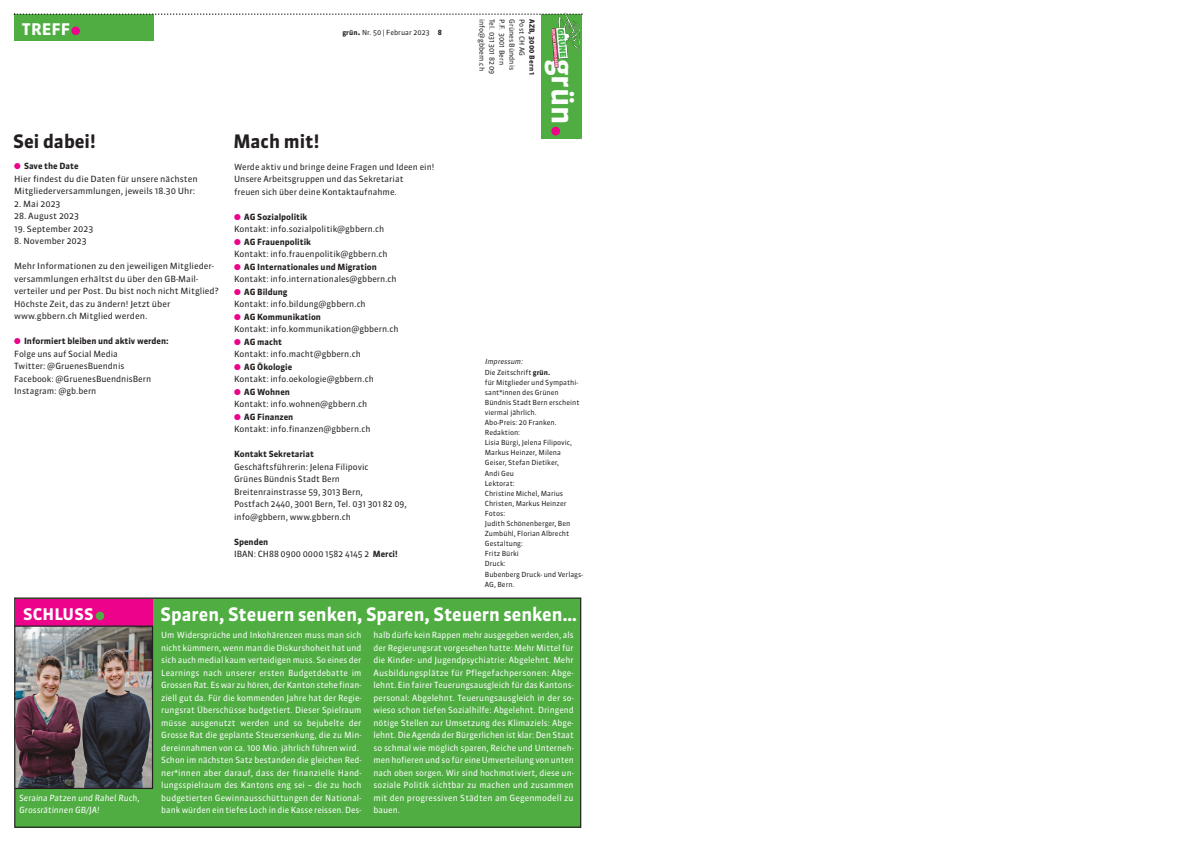
<style>
.page{position:relative;width:1191px;height:842px;background:#fff}
.page>*{position:absolute;margin:0;border:0;box-sizing:border-box;transform-origin:0 0}
.t1{font:700 30.7px "Sanuk OT";color:#fff}
.t2{font:700 18.5px "Sanuk OT";color:#fff}
.t3{font:700 18.5px "Sanuk OT";color:#231f20}
.t4{font:700 16px "Sanuk OT";letter-spacing:.01em;color:#fff}
.t5{font:8.5px/12.5px "Sanuk OT";color:#fff;text-align:justify}
.t6{font:8.5px/12.5px "Sanuk OT";color:#231f20}
.t7{font:700 8.5px "Sanuk OT";color:#231f20}
.t8{font:italic 8.5px/12.4px "Sanuk OT";color:#fff}
.t9{font:7px/10.1px "Sanuk OT";color:#231f20}
.t10{font:700 7px "Sanuk OT";letter-spacing:.015em;color:#231f20}
.t11{font:italic 7px "Sanuk OT";color:#231f20}
.s1{font-weight:700}
.s2{font-weight:700;font-size:9px}
.s3{color:#ed028c}
</style>
<div class="page">
<div style="left:14px;top:14px;width:139px;height:27px;background:#4fad42"></div>
<div style="left:71px;top:27px;width:9px;height:8px;background:#ed028c;border-radius:50%"></div>
<div style="left:541px;top:14px;width:41px;height:125px;background:#4fad42"></div>
<div style="left:551px;top:127px;width:9px;height:8px;background:#ed028c;border-radius:50%"></div>
<img style="left:552px;top:15px;width:28px;height:52px">
<svg style="left:14px;top:13px;width:568px;height:2px"></svg>
<div style="left:15px;top:598px;width:566px;height:229px;background:#4fad42"></div>
<div style="left:14px;top:597px;width:567px;height:231px;border:1px solid #231f20"></div>
<div style="left:15px;top:599px;width:138px;height:26px;background:#ed028c"></div>
<img style="left:16px;top:627px;width:135px;height:160px">
<div style="left:14px;top:625px;width:139px;height:164px;border:1px solid #231f20"></div>
<div style="left:96px;top:612px;width:8px;height:8px;background:#4fad42;border-radius:50%"></div>
<p class="t4" style="left:22px;top:22px;width:50px">TREFF</p>
<p class="t3" style="left:13px;top:134px;width:84px">Sei dabei!</p>
<p class="t3" style="left:233px;top:134px;width:88px">Mach mit!</p>
<p class="t9" style="left:342px;top:28px;width:101px"><span class="s1">grün</span><span class="s2">.</span> Nr. 50 | Februar 2023 <span class="s1">8</span></p>
<p class="t9" style="left:486px;top:19px;width:53px;rotate:90deg">info@gbbern.ch</p>
<p class="t9" style="left:496px;top:19px;width:57px;rotate:90deg">Tel. 031 301 82 09</p>
<p class="t9" style="left:506px;top:19px;width:47px;rotate:90deg">P.F. 3001 Bern</p>
<p class="t9" style="left:516px;top:19px;width:52px;rotate:90deg">Grünes Bündnis</p>
<p class="t9" style="left:526px;top:19px;width:39px;rotate:90deg">Post CH AG</p>
<p class="t10" style="left:535px;top:19px;width:58px;rotate:90deg">AZB, 3000 Bern 1</p>
<p class="t1" style="left:575px;top:59px;width:68px;rotate:90deg">grün</p>
<p class="t7" style="left:14px;top:163px;width:66px"><span class="s3">●</span> Save the Date</p>
<p class="t6" style="left:14px;top:173px;width:185px">Hier findest du die Daten für unsere nächsten</p>
<p class="t6" style="left:14px;top:186px;width:183px">Mitgliederversammlungen, jeweils 18.30 Uhr:</p>
<p class="t6" style="left:14px;top:198px;width:48px">2. Mai 2023</p>
<p class="t6" style="left:14px;top:211px;width:66px">28. August 2023</p>
<p class="t6" style="left:14px;top:223px;width:81px">19. September 2023</p>
<p class="t6" style="left:14px;top:236px;width:74px">8. November 2023</p>
<p class="t6" style="left:14px;top:261px;width:201px">Mehr Informationen zu den jeweiligen Mitglieder&shy;versammlungen erhältst du über den GB-Mail-</p>
<p class="t6" style="left:14px;top:286px;width:206px">verteiler und per Post. Du bist noch nicht Mitglied?<br>Höchste Zeit, das zu ändern! Jetzt über www.gbbern.ch Mitglied werden.</p>
<p class="t7" style="left:14px;top:338px;width:156px"><span class="s3">●</span> Informiert bleiben und aktiv werden:</p>
<p class="t6" style="left:14px;top:348px;width:105px">Folge uns auf Social Media</p>
<p class="t6" style="left:14px;top:361px;width:112px">Twitter: @GruenesBuendnis</p>
<p class="t6" style="left:14px;top:373px;width:138px">Facebook: @GruenesBuendnisBern</p>
<p class="t6" style="left:14px;top:386px;width:84px">Instagram: @gb.bern</p>
<p class="t6" style="left:234px;top:161px;width:202px">Werde aktiv und bringe deine Fragen und Ideen ein!</p>
<p class="t6" style="left:234px;top:174px;width:171px">Unsere Arbeitsgruppen und das Sekretariat</p>
<p class="t6" style="left:234px;top:186px;width:164px">freuen sich über deine Kontaktaufnahme.</p>
<p class="t7" style="left:234px;top:213px;width:75px"><span class="s3">●</span> AG Sozialpolitik</p>
<p class="t6" style="left:234px;top:224px;width:152px">Kontakt: info.sozialpolitik@gbbern.ch</p>
<p class="t7" style="left:234px;top:238px;width:78px"><span class="s3">●</span> AG Frauenpolitik</p>
<p class="t6" style="left:234px;top:249px;width:155px">Kontakt: info.frauenpolitik@gbbern.ch</p>
<p class="t7" style="left:234px;top:263px;width:144px"><span class="s3">●</span> AG Internationales und Migration</p>
<p class="t6" style="left:234px;top:274px;width:164px">Kontakt: info.internationales@gbbern.ch</p>
<p class="t7" style="left:234px;top:288px;width:55px"><span class="s3">●</span> AG Bildung</p>
<p class="t6" style="left:234px;top:299px;width:133px">Kontakt: info.bildung@gbbern.ch</p>
<p class="t7" style="left:234px;top:313px;width:88px"><span class="s3">●</span> AG Kommunikation</p>
<p class="t6" style="left:234px;top:324px;width:166px">Kontakt: info.kommunikation@gbbern.ch</p>
<p class="t7" style="left:234px;top:338px;width:49px"><span class="s3">●</span> AG macht</p>
<p class="t6" style="left:234px;top:349px;width:128px">Kontakt: info.macht@gbbern.ch</p>
<p class="t7" style="left:234px;top:363px;width:60px"><span class="s3">●</span> AG Ökologie</p>
<p class="t6" style="left:234px;top:374px;width:141px">Kontakt: info.oekologie@gbbern.ch</p>
<p class="t7" style="left:234px;top:388px;width:57px"><span class="s3">●</span> AG Wohnen</p>
<p class="t6" style="left:234px;top:399px;width:135px">Kontakt: info.wohnen@gbbern.ch</p>
<p class="t7" style="left:234px;top:413px;width:61px"><span class="s3">●</span> AG Finanzen</p>
<p class="t6" style="left:234px;top:424px;width:138px">Kontakt: info.finanzen@gbbern.ch</p>
<p class="t7" style="left:234px;top:451px;width:81px">Kontakt Sekretariat</p>
<p class="t6" style="left:234px;top:461px;width:136px">Geschäftsführerin: Jelena Filipovic</p>
<p class="t6" style="left:234px;top:474px;width:107px">Grünes Bündnis Stadt Bern</p>
<p class="t6" style="left:234px;top:486px;width:130px">Breitenrainstrasse 59, 3013 Bern,</p>
<p class="t6" style="left:234px;top:499px;width:174px">Postfach 2440, 3001 Bern, Tel. 031 301 82 09,</p>
<p class="t6" style="left:234px;top:511px;width:118px">info@gbbern, www.gbbern.ch</p>
<p class="t7" style="left:234px;top:538px;width:36px">Spenden</p>
<p class="t6" style="left:234px;top:549px;width:165px">IBAN: CH88 0900 0000 1582 4145 2 <span class="s1">Merci!</span></p>
<p class="t11" style="left:485px;top:359px;width:41px">Impressum:</p>
<p class="t9" style="left:485px;top:368px;width:67px">Die Zeitschrift <span class="s1">grün.</span></p>
<p class="t9" style="left:485px;top:378px;width:95px">für Mitglieder und Sympathi&shy;sant*innen des Grünen</p>
<p class="t9" style="left:485px;top:398px;width:96px">Bündnis Stadt Bern erscheint viermal jährlich.</p>
<p class="t9" style="left:485px;top:418px;width:73px">Abo-Preis: 20 Franken.</p>
<p class="t9" style="left:485px;top:428px;width:37px">Redaktion:</p>
<p class="t9" style="left:485px;top:438px;width:89px">Lisia Bürgi, Jelena Filipovic,<br>Markus Heinzer, Milena</p>
<p class="t9" style="left:485px;top:458px;width:76px">Geiser, Stefan Dietiker,</p>
<p class="t9" style="left:485px;top:469px;width:31px">Andi Geu</p>
<p class="t9" style="left:485px;top:479px;width:31px">Lektorat:</p>
<p class="t9" style="left:485px;top:489px;width:80px">Christine Michel, Marius</p>
<p class="t9" style="left:485px;top:499px;width:83px">Christen, Markus Heinzer</p>
<p class="t9" style="left:485px;top:509px;width:22px">Fotos:</p>
<p class="t9" style="left:485px;top:519px;width:87px">Judith Schönenberger, Ben<br>Zumbühl, Florian Albrecht</p>
<p class="t9" style="left:485px;top:539px;width:40px">Gestaltung:</p>
<p class="t9" style="left:485px;top:549px;width:36px">Fritz Bürki</p>
<p class="t9" style="left:485px;top:559px;width:22px">Druck:</p>
<p class="t9" style="left:485px;top:570px;width:100px">Bubenberg Druck- und Verlags-<br>AG, Bern.</p>
<p class="t4" style="left:23px;top:607px;width:72px">SCHLUSS</p>
<p class="t2" style="left:161px;top:606px;width:418px">Sparen, Steuern senken, Sparen, Steuern senken…</p>
<p class="t8" style="left:19px;top:792px;width:122px">Seraina Patzen und Rahel Ruch,<br>Grossrätinnen GB/JA!</p>
<p class="t5" style="left:161px;top:630px;width:202px">Um Widersprüche und Inkohärenzen muss man sich nicht kümmern, wenn man die Diskurshoheit hat und sich auch medial kaum verteidigen muss. So eines der Learnings nach unserer ersten Budgetdebatte im Grossen Rat. Es war zu hören, der Kanton stehe finan&shy;ziell gut da. Für die kommenden Jahre hat der Regie&shy;rungsrat Überschüsse budgetiert. Dieser Spielraum müsse ausgenutzt werden und so bejubelte der Grosse Rat die geplante Steuersenkung, die zu Min&shy;dereinnahmen von ca. 100 Mio. jährlich führen wird.</p>
<p class="t5" style="left:161px;top:755px;width:202px">Schon im nächsten Satz bestanden die gleichen Red&shy;ner*innen aber darauf, dass der finanzielle Hand&shy;lungsspielraum des Kantons eng sei – die zu hoch budgetierten Gewinnausschüttungen der National&shy;bank würden ein tiefes Loch in die Kasse reissen. Des-</p>
<p class="t5" style="left:373px;top:630px;width:202px">halb dürfe kein Rappen mehr ausgegeben werden, als der Regierungsrat vorgesehen hatte: Mehr Mittel für die Kinder- und Jugendpsychiatrie: Abgelehnt. Mehr Ausbildungsplätze für Pflegefachpersonen: Abge&shy;lehnt. Ein fairer Teuerungsausgleich für das Kantons&shy;personal: Abgelehnt. Teuerungsausgleich in der so&shy;wieso schon tiefen Sozialhilfe: Abgelehnt. Dringend nötige Stellen zur Umsetzung des Klimaziels: Abge&shy;lehnt. Die Agenda der Bürgerlichen ist klar: Den Staat so schmal wie möglich sparen, Reiche und Unterneh&shy;men hofieren und so für eine Umverteilung von unten nach oben sorgen. Wir sind hochmotiviert, diese un&shy;soziale Politik sichtbar zu machen und zusammen mit den progressiven Städten am Gegenmodell zu bauen.</p>
</div>
